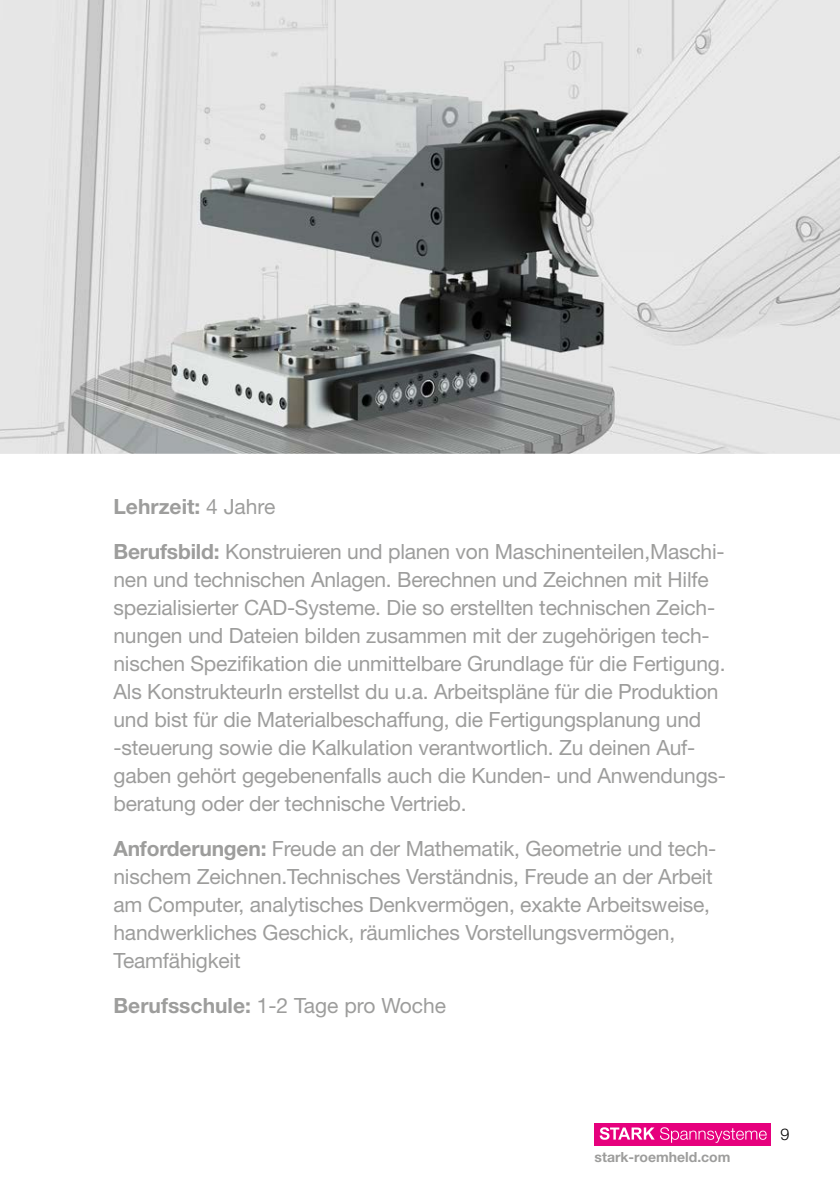
<style>
.page{position:relative;width:840px;height:1191px;background:#fff}
.page>*{position:absolute;margin:0;border:0;box-sizing:border-box;transform-origin:0 0}
.t1{font:21px/28px "Helvetica Neue LT Std";letter-spacing:-.01em;color:#9d9d9c}
.t2{font:300 16.2px "Helvetica Neue LT Std";color:#000}
.t3{font:700 14px "Helvetica Neue LT Std";color:#9d9d9c}
.s1{font-weight:700}
</style>
<div class="page">
<div style="left:594px;top:1123px;width:176px;height:22px;background:#e6007d"></div>
<svg style="left:599px;top:1127px;width:167px;height:15px"></svg>
<img style="left:0;top:0;width:839px;height:454px">
<p class="t1" style="left:113px;top:484px;width:612px;line-height:45px"><span class="s1">Lehrzeit:</span> 4 Jahre<br><span class="s1">Berufsbild:</span> Konstruieren und planen von Maschinenteilen,Maschi-</p>
<p class="t1" style="left:113px;top:565px;width:613px">nen und technischen Anlagen. Berechnen und Zeichnen mit Hilfe spezialisierter CAD-Systeme. Die so erstellten technischen Zeich&shy;nungen und Dateien bilden zusammen mit der zugehörigen tech&shy;nischen Spezifikation die unmittelbare Grundlage für die Fertigung.<br>Als KonstrukteurIn erstellst du u.a. Arbeitspläne für die Produktion und bist für die Materialbeschaffung, die Fertigungsplanung und -steuerung sowie die Kalkulation verantwortlich. Zu deinen Auf&shy;gaben gehört gegebenenfalls auch die Kunden- und Anwendungs&shy;beratung oder der technische Vertrieb.</p>
<p class="t1" style="left:113px;top:834px;width:604px"><span class="s1">Anforderungen:</span> Freude an der Mathematik, Geometrie und tech&shy;nischem Zeichnen.Technisches Verständnis, Freude an der Arbeit am Computer, analytisches Denkvermögen, exakte Arbeitsweise, handwerkliches Geschick, räumliches Vorstellungsvermögen, Teamfähigkeit</p>
<p class="t1" style="left:113px;top:991px;width:334px"><span class="s1">Berufsschule:</span> 1-2 Tage pro Woche</p>
<p class="t3" style="left:594px;top:1148px;width:137px">stark-roemheld.com</p>
<p class="t2" style="left:779px;top:1124px;width:10px">9</p>
</div>
